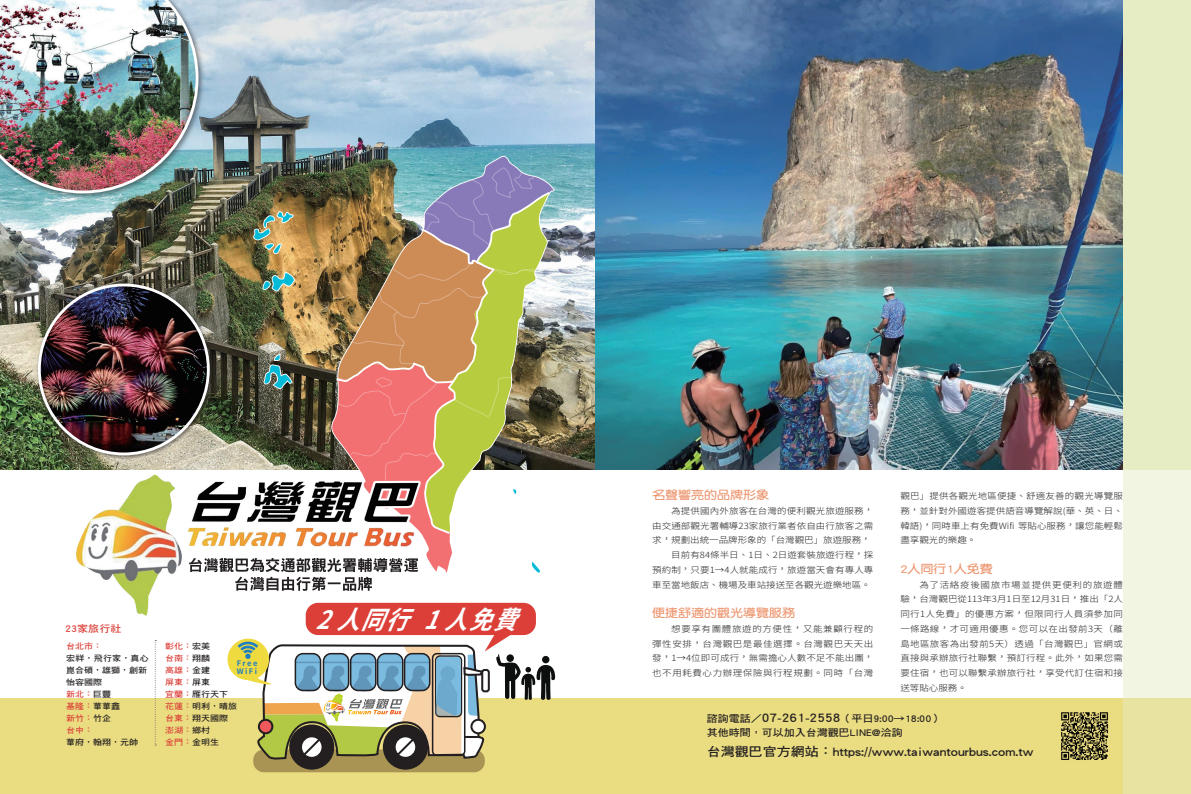
<style>
.page{position:relative;width:1191px;height:794px;background:#fff}
.page>*{position:absolute;margin:0;border:0;box-sizing:border-box;transform-origin:0 0}
.刊頭中標{font:italic 700 25.3px "Source Han Sans TWHK";color:#fff;scale:.9 1}
.內文前言{font:12.6px "DF Hei Std W7";color:#231f20;scale:1.11 1}
.內文小標{font:11.7px "DF Yuan Std W7";color:#ec936b;scale:1.11 1}
.內文前言-2{font:9.9px "DF Hei Std W7";color:#231f20;scale:1.11 1}
.內文前言-3{font:9.9px "DF Hei Std W7";color:#db3f38;scale:1.11 1}
.內文{font:300 8.6px/14.7px "Source Han Sans TWHK";letter-spacing:.01em;color:#231f20;text-align:justify;scale:1.11 1}
.內文前言-4{font:8.1px "DF Hei Std W7";color:#db3f38;scale:1.11 1}
.內文前言-5{font:8.1px/12px "DF Hei Std W7";color:#231f20;scale:1.11 1}
.t1{font:700 7.5px/8.1px "Source Han Sans TWHK";letter-spacing:.2em;color:#217fc1}
.s1{color:#231f20}
.s2{color:#db3f38}
.s3{font-size:12.6px}
</style>
<div class="page">
<div style="left:306px;top:603px;width:230px;height:32px;background:#db3f38;border-radius:12px"></div>
<img style="left:0;top:0;width:595px;height:469px">
<div style="left:0;top:0;width:205px;height:200px;background:#231f20;opacity:.5"></div>
<img style="left:0;top:0;width:198px;height:193px">
<div style="left:36px;top:281px;width:178px;height:179px;background:#231f20;opacity:.5"></div>
<img style="left:39px;top:285px;width:169px;height:169px;border-radius:84px">
<div style="left:0;top:699px;width:1191px;height:95px;background:#eadc81"></div>
<img style="left:595px;top:0;width:596px;height:469px">
<img style="left:64px;top:465px;width:370px;height:158px">
<svg style="left:227px;top:623px;width:328px;height:149px"></svg>
<svg style="left:1123px;top:469px;width:68px;height:325px;background:#efefce"></svg>
<svg style="left:155px;top:640px;width:1px;height:105px"></svg>
<img style="left:189px;top:155px;width:367px;height:436px">
<img style="left:1061px;top:712px;width:47px;height:48px">
<p class="內文前言-3" style="left:65px;top:623px;width:52px">23家旅行社</p>
<p class="內文前言-4" style="left:66px;top:642px;width:34px">台北市：</p>
<p class="內文前言-5" style="left:66px;top:652px;width:76px">宏祥，飛行家，真心崑合碩，雄獅，創新</p>
<p class="內文前言-5" style="left:66px;top:676px;width:34px">怡容國際</p>
<p class="內文前言-4" style="left:66px;top:690px;width:42px">新北：<span class="s1">巨豐</span></p>
<p class="內文前言-4" style="left:66px;top:702px;width:50px">基隆：<span class="s1">華華鑫</span></p>
<p class="內文前言-4" style="left:66px;top:714px;width:42px">新竹：<span class="s1">竹企</span></p>
<p class="內文前言-4" style="left:66px;top:726px;width:26px">台中：</p>
<p class="內文前言-5" style="left:66px;top:736px;width:66px">華府，翰翔，元帥</p>
<p class="內文前言-4" style="left:165px;top:642px;width:42px">彰化：<span class="s1">宏美</span></p>
<p class="內文前言-4" style="left:165px;top:654px;width:42px">台南：<span class="s1">翔麟</span></p>
<p class="內文前言-4" style="left:165px;top:666px;width:42px">高雄：<span class="s1">金建</span></p>
<p class="內文前言-4" style="left:165px;top:678px;width:42px">屏東：<span class="s1">屏東</span></p>
<p class="內文前言-5" style="left:165px;top:688px;width:58px"><span class="s2">宜蘭：</span>雁行天下</p>
<p class="內文前言-5" style="left:165px;top:700px;width:66px"><span class="s2">花蓮：</span>明利，晴旅</p>
<p class="內文前言-5" style="left:165px;top:712px;width:58px"><span class="s2">台東：</span>翔天國際</p>
<p class="內文前言-4" style="left:165px;top:726px;width:42px">澎湖：<span class="s1">鄉村</span></p>
<p class="內文前言-4" style="left:165px;top:738px;width:50px">金門：<span class="s1">金明生</span></p>
<p class="t1" style="left:237px;top:659px;width:22px">Free<br>WiFi</p>
<p class="刊頭中標" style="left:315px;top:605px;width:258px">2 人同行1 人免費</p>
<p class="內文小標" style="left:652px;top:488px;width:107px">名聲響亮的品牌形象</p>
<p class="內文" style="left:652px;top:503px;width:201px;text-indent:19px">為提供國內外旅客在台灣的便利觀光旅遊服務，由交通部觀光署輔導23家旅行業者依自由行旅客之需求，規劃出統一品牌形象的「台灣觀巴」旅遊服務，</p>
<p class="內文" style="left:652px;top:548px;width:201px;text-indent:19px">目前有84條半日、1日、2日遊套裝旅遊行程，採預約制，只要1→4人就能成行，旅遊當天會有專人專車至當地飯店、機場及車站接送至各觀光遊樂地區。</p>
<p class="內文小標" style="left:652px;top:606px;width:130px">便捷舒適的觀光導覽服務</p>
<p class="內文" style="left:652px;top:621px;width:201px;text-indent:19px">想要享有團體旅遊的方便性，又能兼顧行程的彈性安排，台灣觀巴是最佳選擇。台灣觀巴天天出發，1→4位即可成行，無需擔心人數不足不能出團，也不用耗費心力辦理保險與行程規劃。同時「台灣</p>
<p class="內文" style="left:900px;top:489px;width:202px">觀巴」提供各觀光地區便捷、舒適友善的觀光導覽服務，並針對外國遊客提供語音導覽解說(華、英、日、韓語)，同時車上有免費Wifi 等貼心服務，讓您能輕鬆盡享觀光的樂趣。</p>
<p class="內文小標" style="left:900px;top:562px;width:85px">2人同行1人免費</p>
<p class="內文" style="left:900px;top:577px;width:202px;text-indent:19px">為了活絡疫後國旅市場並提供更便利的旅遊體驗，台灣觀巴從113年3月1日至12月31日，推出「2人同行1人免費」的優惠方案，但限同行人員須參加同一條路線，才可適用優惠。您可以在出發前3天（離島地區旅客為出發前5天）透過「台灣觀巴」官網或直接與承辦旅行社聯繫，預訂行程。此外，如果您需要住宿，也可以聯繫承辦旅行社，享受代訂住宿和接送等貼心服務。</p>
<p class="內文前言-2" style="left:707px;top:713px;width:214px">諮詢電話／<span class="s3">07-261-2558</span>（平日9:00→18:00）</p>
<p class="內文前言-2" style="left:707px;top:727px;width:178px">其他時間，可以加入台灣觀巴LINE@洽詢</p>
<p class="內文前言" style="left:707px;top:745px;width:296px">台灣觀巴官方網站：https://www.taiwantourbus.com.tw</p>
</div>
